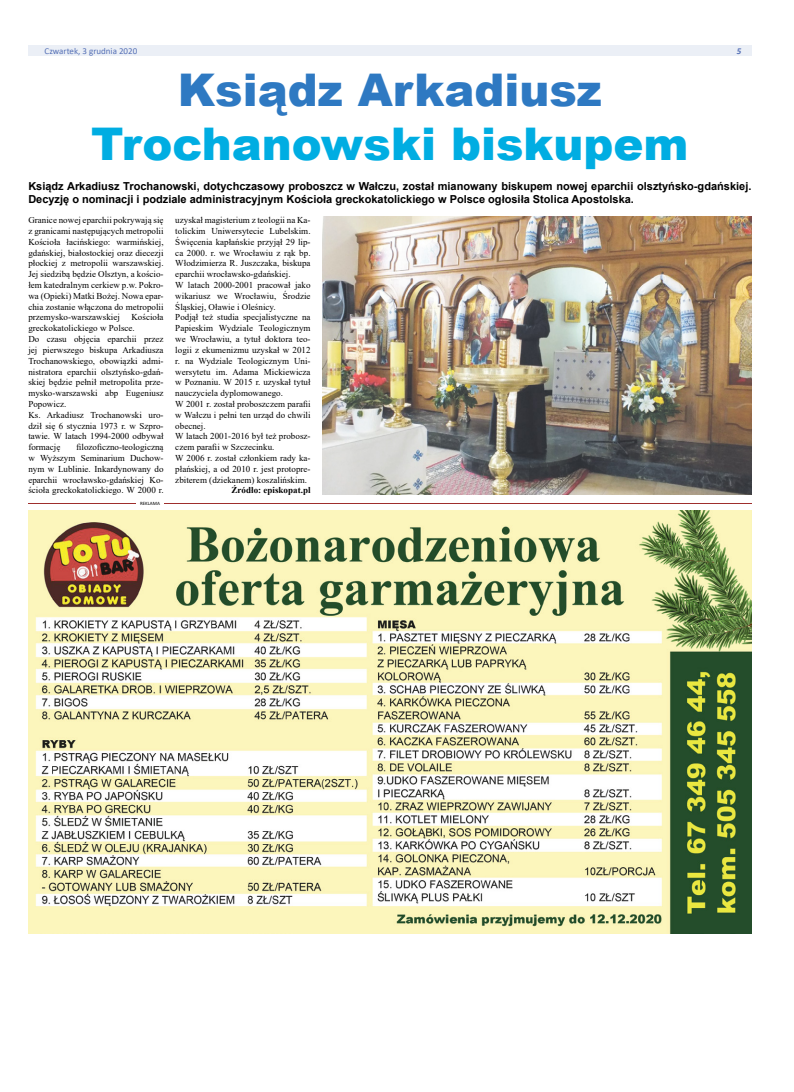
<style>
.page{position:relative;width:794px;height:1092px;background:#fff}
.page>*{position:absolute;margin:0;border:0;box-sizing:border-box;transform-origin:0 0}
.t1{font:900 45px "Arial";color:#00ade2}
.t2{font:900 45px "Arial";color:#2e79c2}
.t3{font:700 11px/13.2px "Arial";color:#000}
.t4{font:9px/10.8px "Times New Roman";letter-spacing:.005em;color:#000;text-align:justify}
.t5{font:9px "Calibri";color:#5570b6}
.t6{font:700 9px "Times New Roman";letter-spacing:.005em;color:#000}
.t7{font:italic 700 9px "Calibri";color:#5570b6}
.t8{font:5px "Calibri";color:#000}
</style>
<div class="page">
<div style="left:28px;top:45px;width:723px;height:11px;background:#ebeff6"></div>
<img style="left:322px;top:217px;width:429px;height:277px">
<hr style="left:28px;top:503px;width:723px;height:1px;background:#9e2e2d">
<img style="left:28px;top:510px;width:723px;height:423px">
<div style="left:136px;top:501px;width:28px;height:5px;background:#fff"></div>
<p class="t5" style="left:45px;top:44px;width:94px">Czwartek, 3 grudnia 2020</p>
<p class="t7" style="left:736px;top:44px;width:6px">5</p>
<h1 class="t2" style="left:178px;top:57px;width:426px">Ksiądz Arkadiusz</h1>
<h1 class="t1" style="left:91px;top:111px;width:599px">Trochanowski biskupem</h1>
<p class="t3" style="left:28px;top:179px;width:724px">Ksiądz Arkadiusz Trochanowski, dotychczasowy proboszcz w Wałczu, został mianowany biskupem nowej eparchii olsztyńsko-gdańskiej.<br>Decyzję o nominacji i podziale administracyjnym Kościoła greckokatolickiego w Polsce ogłosiła Stolica Apostolska.</p>
<p class="t4" style="left:28px;top:214px;width:137px">Granice nowej eparchii pokrywają się z granicami następujących metropolii Kościoła łacińskiego: warmińskiej, gdańskiej, białostockiej oraz diecezji płockiej z metropolii warszawskiej.<br>Jej siedzibą będzie Olsztyn, a kościo&shy;łem katedralnym cerkiew p.w. Pokro&shy;wa (Opieki) Matki Bożej. Nowa epar&shy;chia zostanie włączona do metropolii przemysko-warszawskiej</p>
<p class="t4" style="left:175px;top:214px;width:137px;text-align:left">uzyskał magisterium z teologii na Ka&shy;tolickim Uniwersytecie Lubelskim.<br>Święcenia kapłańskie przyjął 29 lip&shy;ca 2000. r. we Wrocławiu z rąk bp.<br>Włodzimierza R. Juszczaka, biskupa eparchii wrocławsko-gdańskiej.<br>W latach 2000-2001 pracował jako wikariusz we Wrocławiu, Środzie Śląskiej, Oławie i Oleśnicy.<br>Podjął też studia specjalistyczne na Papieskim Wydziale Teologicznym we Wrocławiu, a tytuł doktora teo&shy;logii z ekumenizmu uzyskał w 2012 r. na Wydziale Teologicznym Uni&shy;wersytetu im. Adama Mickiewicza w Poznaniu. W 2015 r. uzyskał tytuł nauczyciela dyplomowanego.<br>W 2001 r. został proboszczem parafii w Wałczu i pełni ten urząd do chwili obecnej.<br>W latach 2001-2016 był też probosz&shy;czem parafii w Szczecinku.<br>W 2006 r. został członkiem rady ka&shy;płańskiej, a od 2010 r. jest protopre&shy;zbiterem (dziekanem) koszalińskim.</p>
<p class="t6" style="left:231px;top:484px;width:81px">Źródło: episkopat.pl</p>
<p class="t4" style="left:28px;top:312px;width:137px;text-align:left;text-indent:103px">Kościoła greckokatolickiego w Polsce.<br>Do czasu objęcia eparchii przez jej pierwszego biskupa Arkadiusza<br>Trochanowskiego, obowiązki admi&shy;nistratora eparchii olsztyńsko-gdań&shy;skiej będzie pełnił metropolita prze&shy;mysko-warszawski abp Eugeniusz<br>Popowicz.<br>Ks. Arkadiusz Trochanowski uro&shy;dził się 6 stycznia 1973 r. w Szpro&shy;tawie. W latach 1994-2000 odbywał formację</p>
<p class="t4" style="left:28px;top:441px;width:137px;text-indent:48px">filozoficzno-teologiczną w Wyższym Seminarium Duchow&shy;nym w Lublinie. Inkardynowany do eparchii wrocławsko-gdańskiej Ko&shy;ścioła greckokatolickiego. W 2000 r.</p>
<p class="t8" style="left:140px;top:500px;width:21px">REKLAMA</p>
</div>
